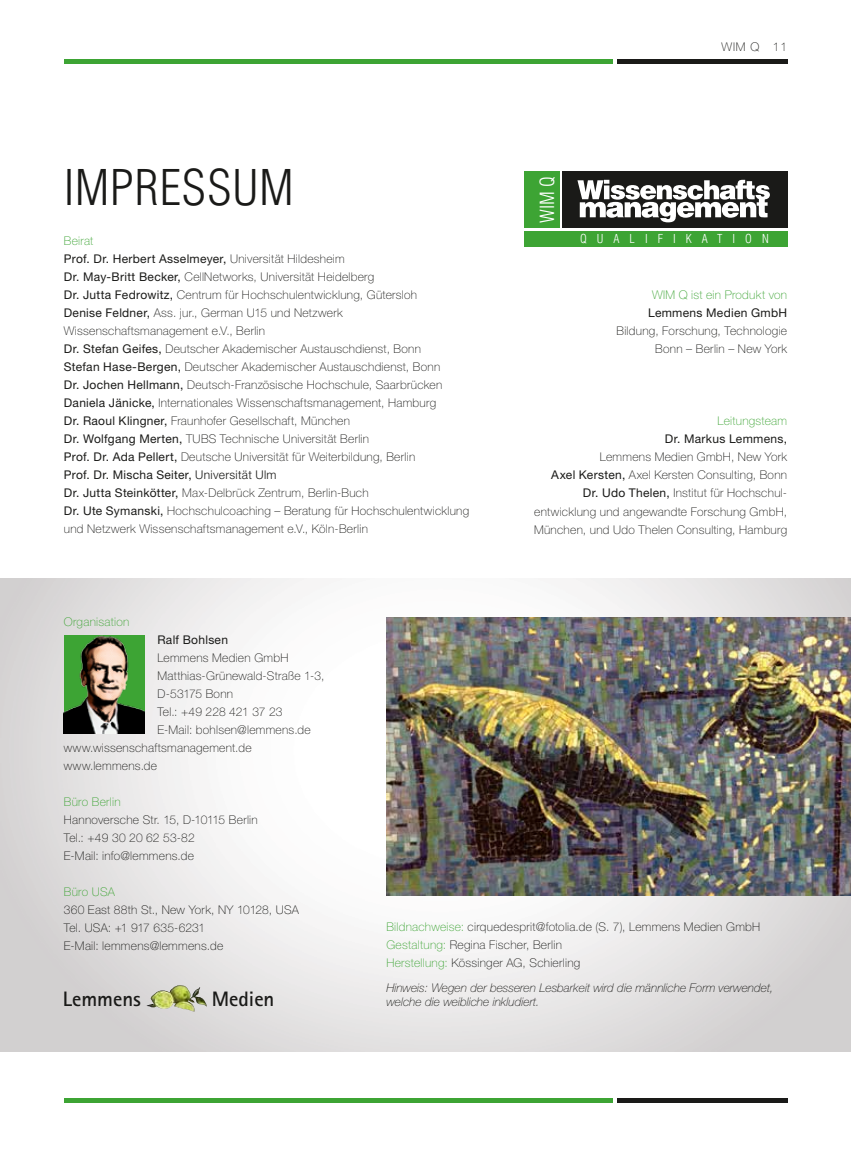
<style>
.page{position:relative;width:851px;height:1149px;background:#fff}
.page>*{position:absolute;margin:0;border:0;box-sizing:border-box;transform-origin:0 0}
.t1{font:300 condensed 48px "Helvetica LT Std";letter-spacing:.015em;color:#1a1a18}
.t2{font:700 20.85px "Rotis Sans Serif";color:#1a1a18}
.t3{font:300 condensed 19.05px "Helvetica LT Std";color:#fff}
.t4{font:100 12px/18px "Helvetica Neue LT Std";letter-spacing:.025em;color:#1a1a18}
.t5{font:italic 100 12px/14.4px "Helvetica Neue LT Std";color:#1a1a18}
.t6{font:100 12px "Helvetica Neue LT Std";letter-spacing:.02em;color:#3da434}
.t7{font:12px "Helvetica Neue LT Std";letter-spacing:.025em;color:#1a1a18}
.t8{font:100 12px "Helvetica Neue LT Std";letter-spacing:-.005em;color:#1a1a18}
.t9{font:300 condensed 12px "Helvetica LT Std";letter-spacing:.83em;color:#fff}
.s1{color:#3da434}
.s2{font-weight:400}
.s3{font-weight:300}
</style>
<div class="page">
<hr style="left:64px;top:1098px;width:548px;height:3px;background:#3da434">
<svg style="left:617px;top:1098px;width:170px;height:3px"></svg>
<hr style="left:64px;top:60px;width:548px;height:4px;background:#3da434">
<hr style="left:617px;top:60px;width:170px;height:4px;background:#1a1a18">
<img style="left:1px;top:578px;width:849px;height:472px">
<div style="left:562px;top:171px;width:225px;height:57px;background:#1a1a18"></div>
<div style="left:524px;top:171px;width:35px;height:57px;background:#3da434"></div>
<svg style="left:577px;top:180px;width:192px;height:42px"></svg>
<div style="left:524px;top:231px;width:263px;height:16px;background:#3da434"></div>
<img style="left:146px;top:984px;width:61px;height:27px">
<img style="left:0;top:578px;width:1px;height:92px">
<img style="left:0;top:669px;width:1px;height:301px">
<img style="left:0;top:970px;width:1px;height:80px">
<img style="left:386px;top:617px;width:464px;height:278px">
<img style="left:64px;top:634px;width:81px;height:99px">
<h1 class="t1" style="left:64px;top:158px;width:231px">IMPRESSUM</h1>
<p class="t4" style="left:64px;top:231px;width:407px"><span class="s1">Beirat<br></span><span class="s2">Prof. Dr. Herbert Asselmeyer,</span> Universität Hildesheim<br><span class="s2">Dr. May-Britt Becker,</span> CellNetworks, Universität Heidelberg<br><span class="s2">Dr. Jutta Fedrowitz,</span> Centrum für Hochschulentwicklung, Gütersloh<br><span class="s2">Denise Feldner,</span> Ass. jur., German U15 und Netzwerk Wissenschaftsmanagement e.V., Berlin<br><span class="s2">Dr. Stefan Geifes,</span> Deutscher Akademischer Austauschdienst, Bonn<br><span class="s2">Stefan Hase-Bergen,</span> Deutscher Akademischer Austauschdienst, Bonn<br><span class="s2">Dr. Jochen Hellmann,</span> Deutsch-Französische Hochschule, Saarbrücken <span class="s2">Daniela Jänicke,</span> Internationales Wissenschaftsmanagement, Hamburg<br><span class="s2">Dr. Raoul Klingner,</span> Fraunhofer Gesellschaft, München<br><span class="s2">Dr. Wolfgang Merten,</span> TUBS Technische Universität Berlin<br><span class="s2">Prof. Dr. Ada Pellert,</span> Deutsche Universität für Weiterbildung, Berlin<br><span class="s2">Prof. Dr. Mischa Seiter,</span> <span class="s3">Universität Ulm<br></span><span class="s2">Dr. Jutta Steinkötter,</span> Max-Delbrück Zentrum, Berlin-Buch<br><span class="s2">Dr. Ute Symanski,</span> Hochschulcoaching – Beratung für Hochschulentwicklung und Netzwerk Wissenschaftsmanagement e.V., Köln-Berlin</p>
<p class="t6" style="left:64px;top:614px;width:67px">Organisation</p>
<p class="t4" style="left:721px;top:38px;width:67px">WIM Q 11</p>
<h3 class="t3" style="left:535px;top:223px;width:48px;rotate:-90deg">WIM Q</h3>
<p class="t9" style="left:580px;top:231px;width:190px">QUALIFIKATION</p>
<p class="t6" style="left:652px;top:287px;width:137px">WIM Q ist ein Produkt von</p>
<p class="t7" style="left:648px;top:305px;width:141px">Lemmens Medien GmbH</p>
<p class="t4" style="left:616px;top:321px;width:172px;text-align:right">Bildung, Forschung, Technologie<br>Bonn – Berlin – New York</p>
<p class="t6" style="left:717px;top:414px;width:71px">Leitungsteam</p>
<p class="t7" style="left:664px;top:432px;width:124px">Dr. Markus Lemmens,</p>
<p class="t4" style="left:534px;top:448px;width:254px;text-align:right">Lemmens Medien GmbH, New York<br><span class="s2">Axel Kersten,</span> Axel Kersten Consulting, Bonn <span class="s2">Dr. Udo Thelen,</span> Institut für Hochschul&shy;entwicklung und angewandte Forschung GmbH, München, und Udo Thelen Consulting, Hamburg</p>
<p class="t7" style="left:157px;top:632px;width:72px">Ralf Bohlsen</p>
<p class="t4" style="left:157px;top:648px;width:132px">Lemmens Medien GmbH</p>
<p class="t4" style="left:157px;top:666px;width:169px">Matthias-Grünewald-Straße 1-3,</p>
<p class="t4" style="left:157px;top:684px;width:77px">D-53175 Bonn</p>
<p class="t8" style="left:157px;top:704px;width:126px">Tel.: +49 228 421 37 23</p>
<p class="t4" style="left:157px;top:720px;width:155px">E-Mail: bohlsen@lemmens.de</p>
<p class="t4" style="left:64px;top:738px;width:189px">www.wissenschaftsmanagement.de</p>
<p class="t4" style="left:64px;top:756px;width:95px">www.lemmens.de</p>
<p class="t6" style="left:64px;top:794px;width:58px">Büro Berlin</p>
<p class="t4" style="left:64px;top:810px;width:195px">Hannoversche Str. 15, D-10115 Berlin<br>Tel.: +49 30 20 62 53-82<br>E-Mail: info@lemmens.de</p>
<p class="t6" style="left:64px;top:884px;width:53px">Büro USA</p>
<p class="t4" style="left:64px;top:900px;width:236px">360 East 88th St., New York, NY 10128, USA<br>Tel. USA: +1 917 635-6231<br>E-Mail: lemmens@lemmens.de</p>
<h2 class="t2" style="left:63px;top:985px;width:80px">Lemmens</h2>
<h2 class="t2" style="left:212px;top:985px;width:64px">Medien</h2>
<p class="t4" style="left:386px;top:917px;width:375px"><span class="s1">Bildnachweise:</span> cirquedesprit@fotolia.de (S. 7), Lemmens Medien GmbH<br><span class="s1">Gestaltung:</span> Regina Fischer, Berlin<br><span class="s1">Herstellung:</span> Kössinger AG, Schierling</p>
<p class="t5" style="left:386px;top:979px;width:388px">Hinweis: Wegen der besseren Lesbarkeit wird die männliche Form verwendet, welche die weibliche inkludiert.</p>
</div>
